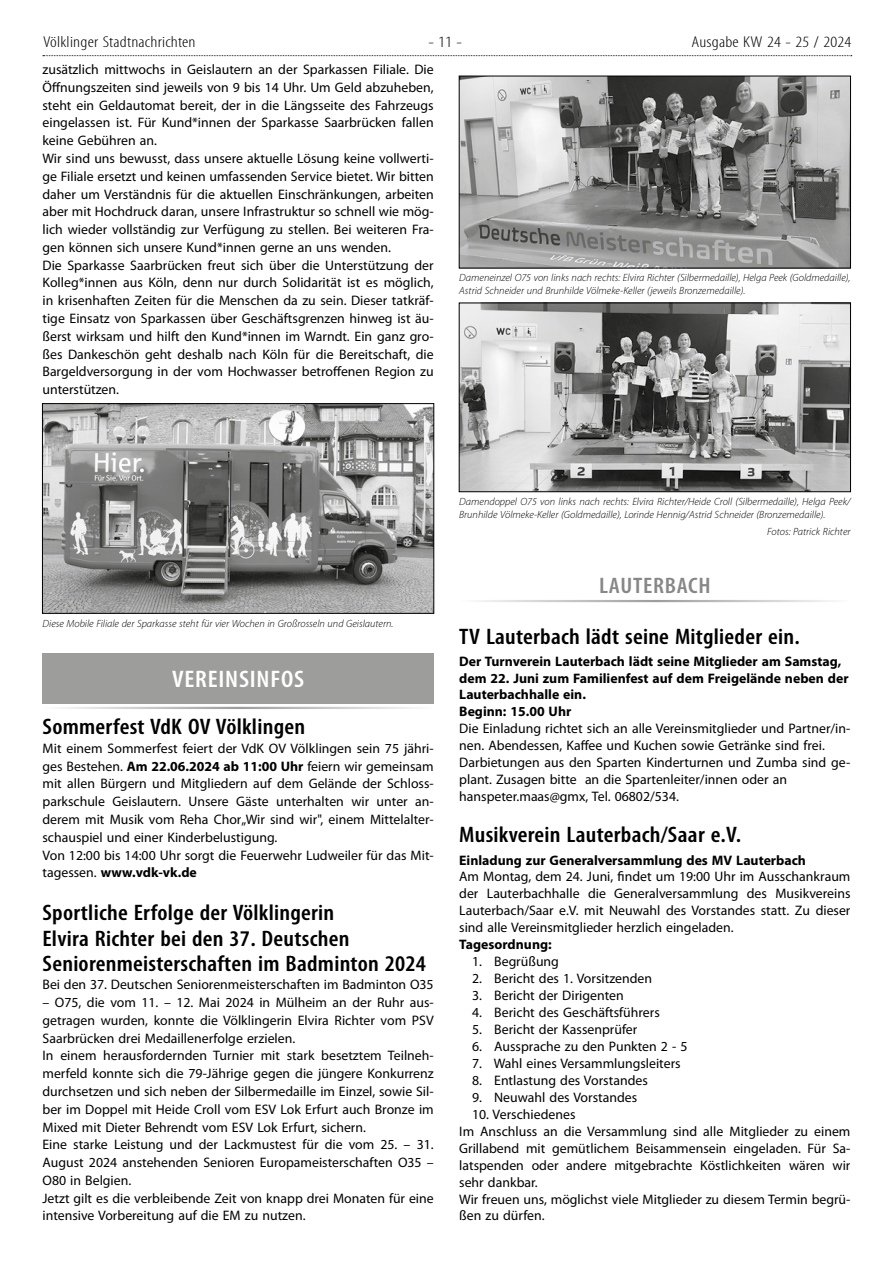
<style>
.page{position:relative;width:893px;height:1263px;background:#fff}
.page>*{position:absolute;margin:0;border:0;box-sizing:border-box;transform-origin:0 0}
.t1{font:600 condensed 24px "Myriad Pro";letter-spacing:.03em;color:#fff;scale:1.1 1}
.t2{font:600 condensed 22.5px/25.2px "Myriad Pro";letter-spacing:.01em;color:#000;scale:1.1 1}
.t3{font:600 condensed 22.5px "Myriad Pro";letter-spacing:.03em;color:#878787;scale:1.1 1}
.t4{font:300 condensed 15.75px "Myriad Pro";letter-spacing:.01em;color:#000;scale:1.2 1}
.t5{font:13.8px/17.7px "Myriad Pro";color:#000}
.t6{font:700 13.8px/17px "Myriad Pro";color:#000}
.t7{font:italic 300 10.5px/13px "Myriad Pro";color:#000}
.s1{font-weight:700}
</style>
<div class="page">
<svg style="left:43px;top:55px;width:809px;height:1px"></svg>
<img style="left:44px;top:405px;width:388px;height:207px">
<div style="left:42px;top:403px;width:392px;height:211px;border:1px solid #000"></div>
<div style="left:43px;top:653px;width:391px;height:50px;background:#9d9d9c"></div>
<hr style="left:43px;top:707px;width:391px;height:2px;background:#9d9d9c">
<img style="left:461px;top:78px;width:388px;height:188px">
<div style="left:459px;top:76px;width:392px;height:192px;border:1px solid #000"></div>
<img style="left:461px;top:305px;width:388px;height:185px">
<div style="left:459px;top:303px;width:392px;height:189px;border:1px solid #000"></div>
<hr style="left:459px;top:600px;width:391px;height:2px;background:#9d9d9c">
<p class="t4" style="left:43px;top:33px;width:128px">Völklinger Stadtnachrichten</p>
<p class="t4" style="left:428px;top:33px;width:30px">- 11 -</p>
<p class="t4" style="left:692px;top:33px;width:135px">Ausgabe KW 24 - 25 / 2024</p>
<p class="t5" style="left:43px;top:60px;width:393px">zusätzlich mittwochs in Geislautern an der Sparkassen Filiale. Die Öffnungszeiten sind jeweils von 9 bis 14 Uhr. Um Geld abzuheben, steht ein Geldautomat bereit, der in die Längsseite des Fahrzeugs eingelassen ist. Für Kund*innen der Sparkasse Saarbrücken fallen keine Gebühren an.<br>Wir sind uns bewusst, dass unsere aktuelle Lösung keine vollwerti&shy;ge Filiale ersetzt und keinen umfassenden Service bietet. Wir bitten daher um Verständnis für die aktuellen Einschränkungen, arbeiten aber mit Hochdruck daran, unsere Infrastruktur so schnell wie mög&shy;lich wieder vollständig zur Verfügung zu stellen. Bei weiteren Fra&shy;gen können sich unsere Kund*innen gerne an uns wenden.<br>Die Sparkasse Saarbrücken freut sich über die Unterstützung der Kolleg*innen aus Köln, denn nur durch Solidarität ist es möglich, in krisenhaften Zeiten für die Menschen da zu sein. Dieser tatkräf&shy;tige Einsatz von Sparkassen über Geschäftsgrenzen hinweg ist äu&shy;ßerst wirksam und hilft den Kund*innen im Warndt. Ein ganz gro&shy;ßes Dankeschön geht deshalb nach Köln für die Bereitschaft, die Bargeldversorgung in der vom Hochwasser betroffenen Region zu unterstützen.</p>
<p class="t7" style="left:459px;top:271px;width:393px">Dameneinzel O75 von links nach rechts: Elvira Richter (Silbermedaille), Helga Peek (Goldmedaille),<br>Astrid Schneider und Brunhilde Völmeke-Keller (jeweils Bronzemedaille).</p>
<p class="t7" style="left:43px;top:616px;width:352px">Diese Mobile Filiale der Sparkasse steht für vier Wochen in Großrosseln und Geislautern.</p>
<h1 class="t1" style="left:172px;top:664px;width:121px">VEREINSINFOS</h1>
<h2 class="t2" style="left:43px;top:714px;width:240px">Sommerfest VdK OV Völklingen</h2>
<p class="t5" style="left:43px;top:739px;width:393px">Mit einem Sommerfest feiert der VdK OV Völklingen sein 75 jähri&shy;ges Bestehen. <span class="s1">Am 22.06.2024 ab 11:00 Uhr</span> feiern wir gemeinsam mit allen Bürgern und Mitgliedern auf dem Gelände der Schloss&shy;parkschule Geislautern. Unsere Gäste unterhalten wir unter an&shy;derem mit Musik vom Reha Chor„Wir sind wir", einem Mittelalter&shy;schauspiel und einer Kinderbelustigung.<br>Von 12:00 bis 14:00 Uhr sorgt die Feuerwehr Ludweiler für das Mit&shy;tagessen. <span class="s1">www.vdk-vk.de</span></p>
<h2 class="t2" style="left:43px;top:900px;width:350px">Sportliche Erfolge der Völklingerin<br>Elvira Richter bei den 37. Deutschen<br>Seniorenmeisterschaften im Badminton 2024</h2>
<p class="t5" style="left:43px;top:976px;width:393px">Bei den 37. Deutschen Seniorenmeisterschaften im Badminton O35</p>
<p class="t5" style="left:43px;top:993px;width:393px">– O75, die vom 11. – 12. Mai 2024 in Mülheim an der Ruhr aus&shy;getragen wurden, konnte die Völklingerin Elvira Richter vom PSV Saarbrücken drei Medaillenerfolge erzielen.<br>In einem herausfordernden Turnier mit stark besetztem Teilneh&shy;merfeld konnte sich die 79-Jährige gegen die jüngere Konkurrenz durchsetzen und sich neben der Silbermedaille im Einzel, sowie Sil&shy;ber im Doppel mit Heide Croll vom ESV Lok Erfurt auch Bronze im Mixed mit Dieter Behrendt vom ESV Lok Erfurt, sichern.<br>Eine starke Leistung und der Lackmustest für die vom 25. – 31.<br>August 2024 anstehenden Senioren Europameisterschaften O35 – O80 in Belgien.<br>Jetzt gilt es die verbleibende Zeit von knapp drei Monaten für eine intensive Vorbereitung auf die EM zu nutzen.</p>
<p class="t7" style="left:459px;top:495px;width:393px">Damendoppel O75 von links nach rechts: Elvira Richter/Heide Croll (Silbermedaille), Helga Peek/<br>Brunhilde Völmeke-Keller (Goldmedaille), Lorinde Hennig/Astrid Schneider (Bronzemedaille).</p>
<p class="t7" style="left:767px;top:525px;width:85px">Fotos: Patrick Richter</p>
<h2 class="t3" style="left:599px;top:572px;width:103px">LAUTERBACH</h2>
<h2 class="t2" style="left:459px;top:623px;width:311px">TV Lauterbach lädt seine Mitglieder ein.</h2>
<p class="t6" style="left:459px;top:652px;width:391px">Der Turnverein Lauterbach lädt seine Mitglieder am Samstag, dem 22. Juni zum Familienfest auf dem Freigelände neben der Lauterbachhalle ein.<br>Beginn: 15.00 Uhr</p>
<p class="t5" style="left:459px;top:720px;width:393px;line-height:17px">Die Einladung richtet sich an alle Vereinsmitglieder und Partner/in&shy;nen. Abendessen, Kaffee und Kuchen sowie Getränke sind frei.<br>Darbietungen aus den Sparten Kinderturnen und Zumba sind ge&shy;plant. Zusagen bitte an die Spartenleiter/innen oder an hanspeter.maas@gmx, Tel. 06802/534.</p>
<h2 class="t2" style="left:459px;top:822px;width:258px">Musikverein Lauterbach/Saar e.V.</h2>
<p class="t6" style="left:459px;top:851px;width:348px">Einladung zur Generalversammlung des MV Lauterbach</p>
<p class="t5" style="left:459px;top:868px;width:393px;line-height:17px;text-align:justify">Am Montag, dem 24. Juni, findet um 19:00 Uhr im Ausschankraum der Lauterbachhalle die Generalversammlung des Musikvereins Lauterbach/Saar e.V. mit Neuwahl des Vorstandes statt. Zu dieser sind alle Vereinsmitglieder herzlich eingeladen.</p>
<p class="t6" style="left:459px;top:936px;width:94px">Tagesordnung:</p>
<p class="t5" style="left:472px;top:952px;width:88px">1. Begrüßung</p>
<p class="t5" style="left:472px;top:969px;width:182px">2. Bericht des 1. Vorsitzenden</p>
<p class="t5" style="left:472px;top:986px;width:153px">3. Bericht der Dirigenten</p>
<p class="t5" style="left:472px;top:1003px;width:189px">4. Bericht des Geschäftsführers</p>
<p class="t5" style="left:472px;top:1020px;width:167px">5. Bericht der Kassenprüfer</p>
<p class="t5" style="left:472px;top:1037px;width:217px">6. Aussprache zu den Punkten 2 - 5</p>
<p class="t5" style="left:472px;top:1054px;width:210px">7. Wahl eines Versammlungsleiters</p>
<p class="t5" style="left:472px;top:1071px;width:177px">8. Entlastung des Vorstandes</p>
<p class="t5" style="left:472px;top:1088px;width:167px">9. Neuwahl des Vorstandes</p>
<p class="t5" style="left:459px;top:1105px;width:393px;line-height:17px;text-indent:13px">10. Verschiedenes<br>Im Anschluss an die Versammlung sind alle Mitglieder zu einem Grillabend mit gemütlichem Beisammensein eingeladen. Für Sa&shy;latspenden oder andere mitgebrachte Köstlichkeiten wären wir sehr dankbar.<br>Wir freuen uns, möglichst viele Mitglieder zu diesem Termin begrü&shy;ßen zu dürfen.</p>
</div>
